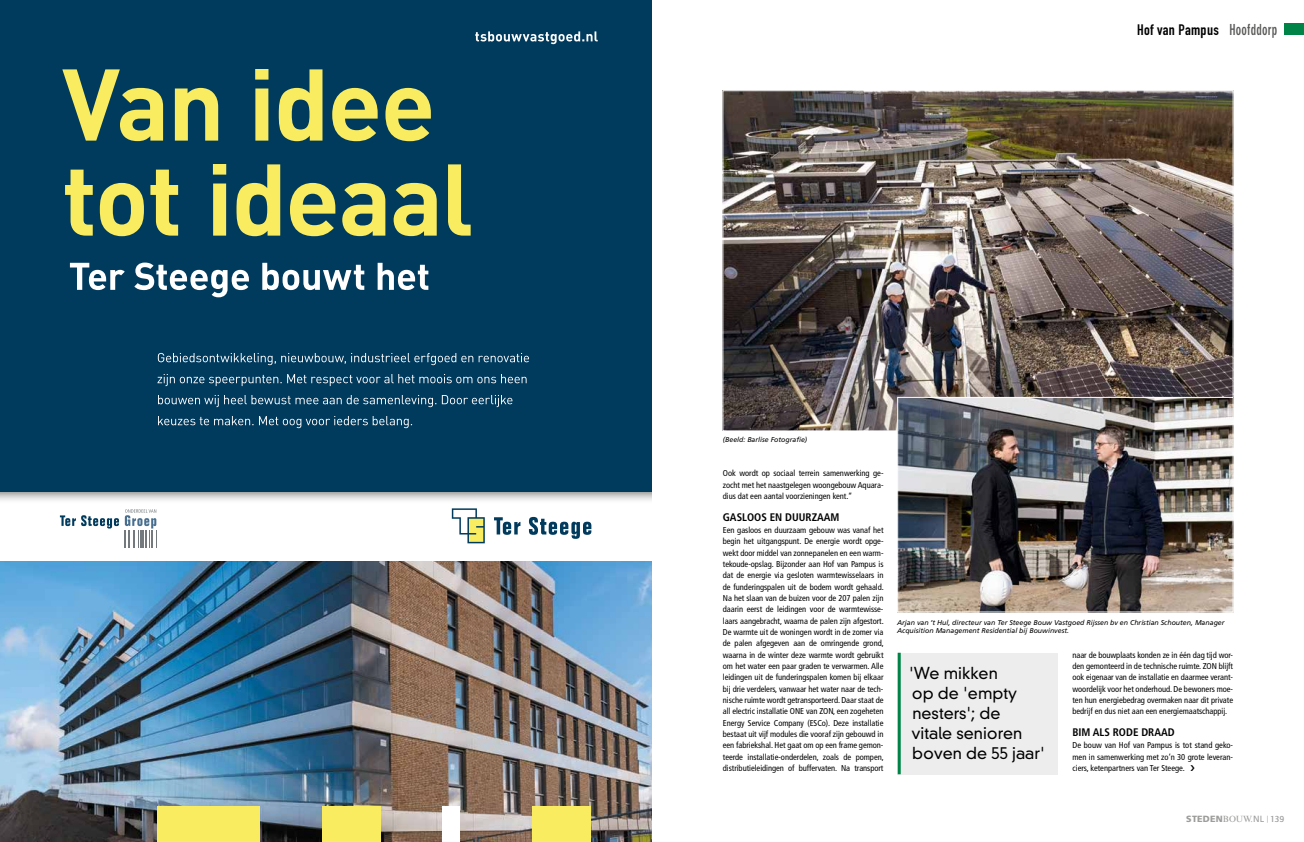
<style>
.page{position:relative;width:1304px;height:842px;background:#fff}
.page>*{position:absolute;margin:0;border:0;box-sizing:border-box;transform-origin:0 0}
.t1{font:300 16px/20px "DIN Neuzeit Grotesk Std";color:#000}
.t2{font:15px "DIN Engschrift Std";letter-spacing:.02em;color:#000;scale:1.04 1}
.t3{font:700 condensed 11px "Frutiger LT Std";color:#000}
.t4{font:900 9px "Frutiger LT Std";letter-spacing:.02em;color:#9d9d9c}
.t5{font:condensed 8.5px/11.3px "Frutiger LT Std";letter-spacing:-.005em;color:#000;text-align:justify}
.t6{font:italic 7px/8px "Frutiger LT Std";color:#000}
.s1{font-family:"DIN Neuzeit Grotesk Std";font-weight:700;font-stretch:condensed;color:#575756}
.s2{font-family:"Times New Roman MT Std";font-weight:400}
.s3{font-weight:400}
.s4{font-family:"Quay Sans ITC Std";font-weight:400;font-size:7px}
.s5{font-family:"Quay Sans ITC Std";font-weight:500}
</style>
<div class="page">
<div style="left:1284px;top:24px;width:20px;height:11px;background:#008347"></div>
<img style="left:0;top:491px;width:652px;height:10px">
<img style="left:0;top:561px;width:652px;height:281px">
<div style="left:0;top:0;width:652px;height:491px;background:#003a5d"></div>
<div style="left:157px;top:807px;width:102px;height:35px;background:#f9ec60"></div>
<div style="left:323px;top:807px;width:58px;height:35px;background:#f9ec60"></div>
<div style="left:442px;top:807px;width:17px;height:35px;background:#fff"></div>
<div style="left:533px;top:807px;width:58px;height:35px;background:#f9ec60"></div>
<svg style="left:60px;top:515px;width:59px;height:13px"></svg>
<svg style="left:125px;top:509px;width:32px;height:39px"></svg>
<svg style="left:452px;top:508px;width:33px;height:35px"></svg>
<svg style="left:494px;top:517px;width:26px;height:18px"></svg>
<svg style="left:529px;top:517px;width:62px;height:22px"></svg>
<svg style="left:475px;top:31px;width:123px;height:13px"></svg>
<svg style="left:158px;top:353px;width:371px;height:12px"></svg>
<svg style="left:158px;top:374px;width:369px;height:12px"></svg>
<svg style="left:158px;top:395px;width:354px;height:12px"></svg>
<svg style="left:158px;top:416px;width:254px;height:12px"></svg>
<svg style="left:62px;top:69px;width:369px;height:72px"></svg>
<svg style="left:65px;top:164px;width:406px;height:72px"></svg>
<svg style="left:70px;top:263px;width:358px;height:34px"></svg>
<img style="left:724px;top:92px;width:508px;height:337px">
<div style="left:898px;top:653px;width:160px;height:121px;background:#ededed"></div>
<hr style="left:898px;top:653px;width:3px;height:121px;background:#008347">
<img style="left:899px;top:399px;width:333px;height:211px">
<div style="left:897px;top:397px;width:337px;height:215px;border:1px solid #fff"></div>
<h2 class="t2" style="left:1137px;top:21px;width:136px">Hof van Pampus <span class="s1">Hoofddorp</span></h2>
<p class="t6" style="left:723px;top:436px;width:86px">(Beeld: Barlise Fotografie)</p>
<p class="t5" style="left:723px;top:468px;width:162px">Ook wordt op sociaal terrein samenwerking ge&shy;zocht met het naastgelegen woongebouw Aquara&shy;dius dat een aantal voorzieningen kent.”</p>
<p class="t3" style="left:723px;top:510px;width:118px">GASLOOS EN DUURZAAM</p>
<p class="t5" style="left:723px;top:524px;width:162px">Een gasloos en duurzaam gebouw was vanaf het begin het uitgangspunt. De energie wordt opge&shy;wekt door middel van zonnepanelen en een warm&shy;tekoude-opslag. Bijzonder aan Hof van Pampus is dat de energie via gesloten warmtewisselaars in de funderingspalen uit de bodem wordt gehaald.<br>Na het slaan van de buizen voor de 207 palen zijn daarin eerst de leidingen voor de warmtewisse&shy;laars aangebracht, waarna de palen zijn afgestort.<br>De warmte uit de woningen wordt in de zomer via de palen afgegeven aan de omringende grond, waarna in de winter deze warmte wordt gebruikt om het water een paar graden te verwarmen. Alle leidingen uit de funderingspalen komen bij elkaar bij drie verdelers, vanwaar het water naar de tech&shy;nische ruimte wordt getransporteerd. Daar staat de all electric installatie ONE van ZON, een zogeheten Energy Service Company (ESCo). Deze installatie bestaat uit vijf modules die vooraf zijn gebouwd in een fabriekshal. Het gaat om op een frame gemon&shy;teerde installatie-onderdelen, zoals de pompen, distributieleidingen of buffervaten. Na transport</p>
<p class="t6" style="left:897px;top:619px;width:329px">Arjan van ’t Hul, directeur van Ter Steege Bouw Vastgoed Rijssen bv en Christian Schouten, Manager<br>Acquisition Management Residential bij Bouwinvest.</p>
<h1 class="t1" style="left:909px;top:663px;width:137px">'We mikken<br>op de 'empty nesters'; de<br>vitale senioren boven de 55 jaar'</h1>
<p class="t5" style="left:1072px;top:649px;width:162px">naar de bouwplaats konden ze in één dag tijd wor&shy;den gemonteerd in de technische ruimte. ZON blijft ook eigenaar van de installatie en daarmee verant&shy;woordelijk voor het onderhoud. De bewoners moe&shy;ten hun energiebedrag overmaken naar dit private bedrijf en dus niet aan een energiemaatschappij.</p>
<p class="t3" style="left:1072px;top:726px;width:104px">BIM ALS RODE DRAAD</p>
<p class="t5" style="left:1072px;top:740px;width:162px">De bouw van Hof van Pampus is tot stand geko&shy;men in samenwerking met zo’n 30 grote leveran&shy;ciers, ketenpartners van Ter Steege.</p>
<p class="t4" style="left:1186px;top:813px;width:99px">STEDEN<span class="s2">BOUW.</span><span class="s3">NL</span> <span class="s4">|</span> <span class="s5">139</span></p>
</div>
